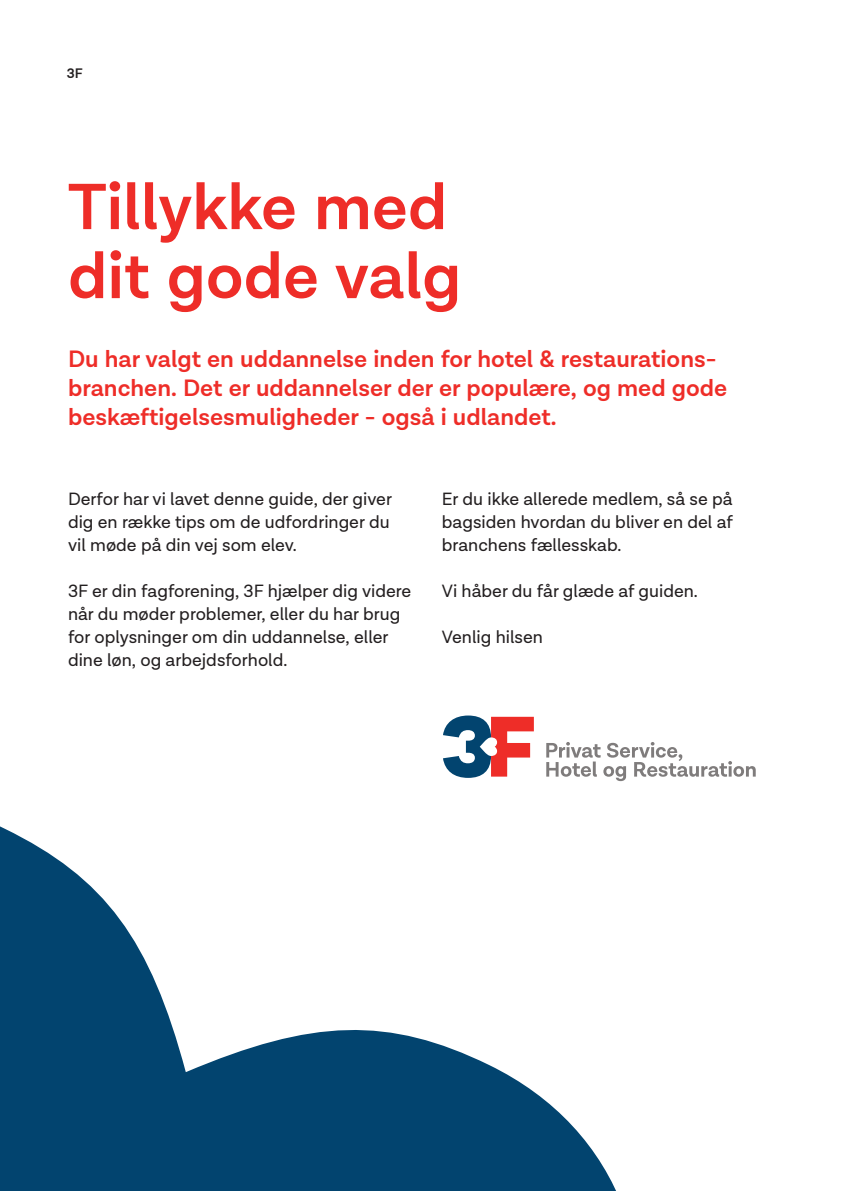
<style>
.page{position:relative;width:842px;height:1191px;background:#fff}
.page>*{position:absolute;margin:0;border:0;box-sizing:border-box;transform-origin:0 0}
.Overskrift_1___H1{font:600 66px "Lota Grotesque";color:#ee2d28}
.Manchet_1___P{font:600 24px/29px "Lota Grotesque";color:#ee2d28}
.Brødtekst___P{font:18px/23px "Lota Grotesque";color:#231f20}
.t1{font:600 14px "Lota Grotesque";color:#231f20}
</style>
<div class="page">
<svg style="left:443px;top:715px;width:91px;height:63px"></svg>
<svg style="left:546px;top:742px;width:210px;height:39px"></svg>
<svg style="left:0;top:826px;width:616px;height:365px;fill:#02446f"></svg>
<p class="t1" style="left:67px;top:65px;width:17px">3F</p>
<h1 class="Overskrift_1___H1" style="left:68px;top:169px;width:381px">Tillykke med</h1>
<h1 class="Overskrift_1___H1" style="left:68px;top:238px;width:395px">dit gode valg</h1>
<p class="Manchet_1___P" style="left:68px;top:345px;width:661px">Du har valgt en uddannelse inden for hotel &amp; restaurations&shy;branchen. Det er uddannelser der er populære, og med gode beskæftigelsesmuligheder - også i udlandet.</p>
<p class="Brødtekst___P" style="left:68px;top:488px;width:325px">Derfor har vi lavet denne guide, der giver dig en række tips om de udfordringer du vil møde på din vej som elev.</p>
<p class="Brødtekst___P" style="left:68px;top:580px;width:345px">3F er din fagforening, 3F hjælper dig videre når du møder problemer, eller du har brug for oplysninger om din uddannelse, eller dine løn, og arbejdsforhold.</p>
<p class="Brødtekst___P" style="left:442px;top:488px;width:293px;text-align:justify">Er du ikke allerede medlem, så se på bagsiden hvordan du bliver en del af branchens fællesskab.</p>
<p class="Brødtekst___P" style="left:442px;top:580px;width:257px">Vi håber du får glæde af guiden.</p>
<p class="Brødtekst___P" style="left:442px;top:626px;width:103px">Venlig hilsen</p>
</div>
